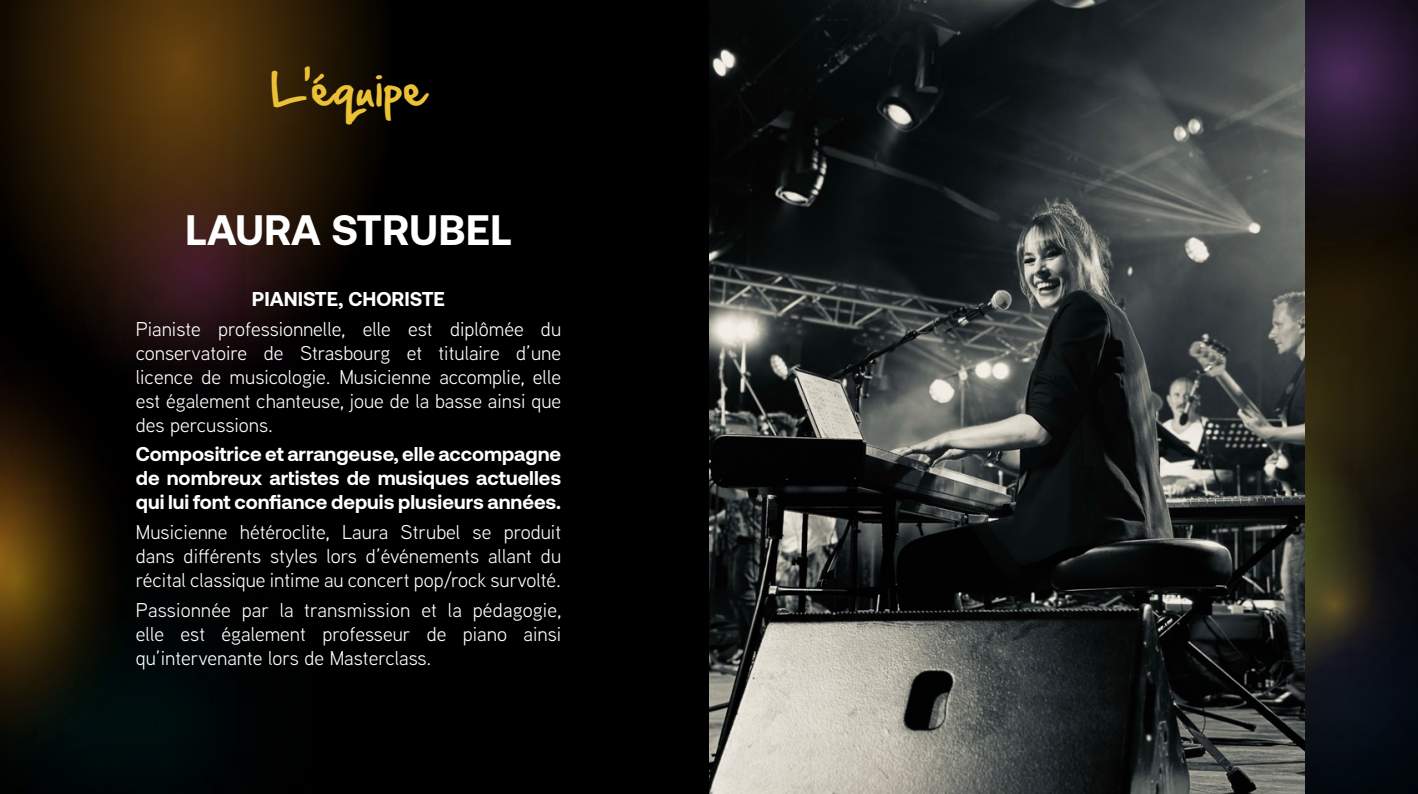
<style>
.page{position:relative;width:1418px;height:794px;background:#fff}
.page>*{position:absolute;margin:0;border:0;box-sizing:border-box;transform-origin:0 0}
.t1{font:700 42.4px "Aeonik";color:#fff}
.t2{font:40px "Hand Of Sean";color:#ecc137}
.t3{font:20px/24px "Aaux Next";color:#fff;text-align:justify}
.t4{font:700 20px/24px "Aeonik";color:#fff;text-align:justify}
</style>
<div class="page">
<img style="left:0;top:0;width:1417px;height:794px">
<img style="left:709px;top:0;width:595px;height:794px">
<h2 class="t2" style="left:271px;top:53px;width:157px">L'équipe</h2>
<h1 class="t1" style="left:185px;top:206px;width:328px">LAURA STRUBEL</h1>
<p class="t4" style="left:252px;top:287px;width:195px">PIANISTE, CHORISTE</p>
<p class="t3" style="left:136px;top:316px;width:427px">Pianiste professionnelle, elle est diplômée du conservatoire de Strasbourg et titulaire d’une licence de musicologie. Musicienne accomplie, elle est également chanteuse, joue de la basse ainsi que des percussions.</p>
<p class="t4" style="left:136px;top:442px;width:427px">Compositrice et arrangeuse, elle accompagne de nombreux artistes de musiques actuelles qui lui font confiance depuis plusieurs années.</p>
<p class="t3" style="left:136px;top:519px;width:427px">Musicienne hétéroclite, Laura Strubel se produit dans différents styles lors d’événements allant du récital classique intime au concert pop/rock survolté.</p>
<p class="t3" style="left:136px;top:597px;width:427px">Passionnée par la transmission et la pédagogie, elle est également professeur de piano ainsi qu’intervenante lors de Masterclass.</p>
</div>
